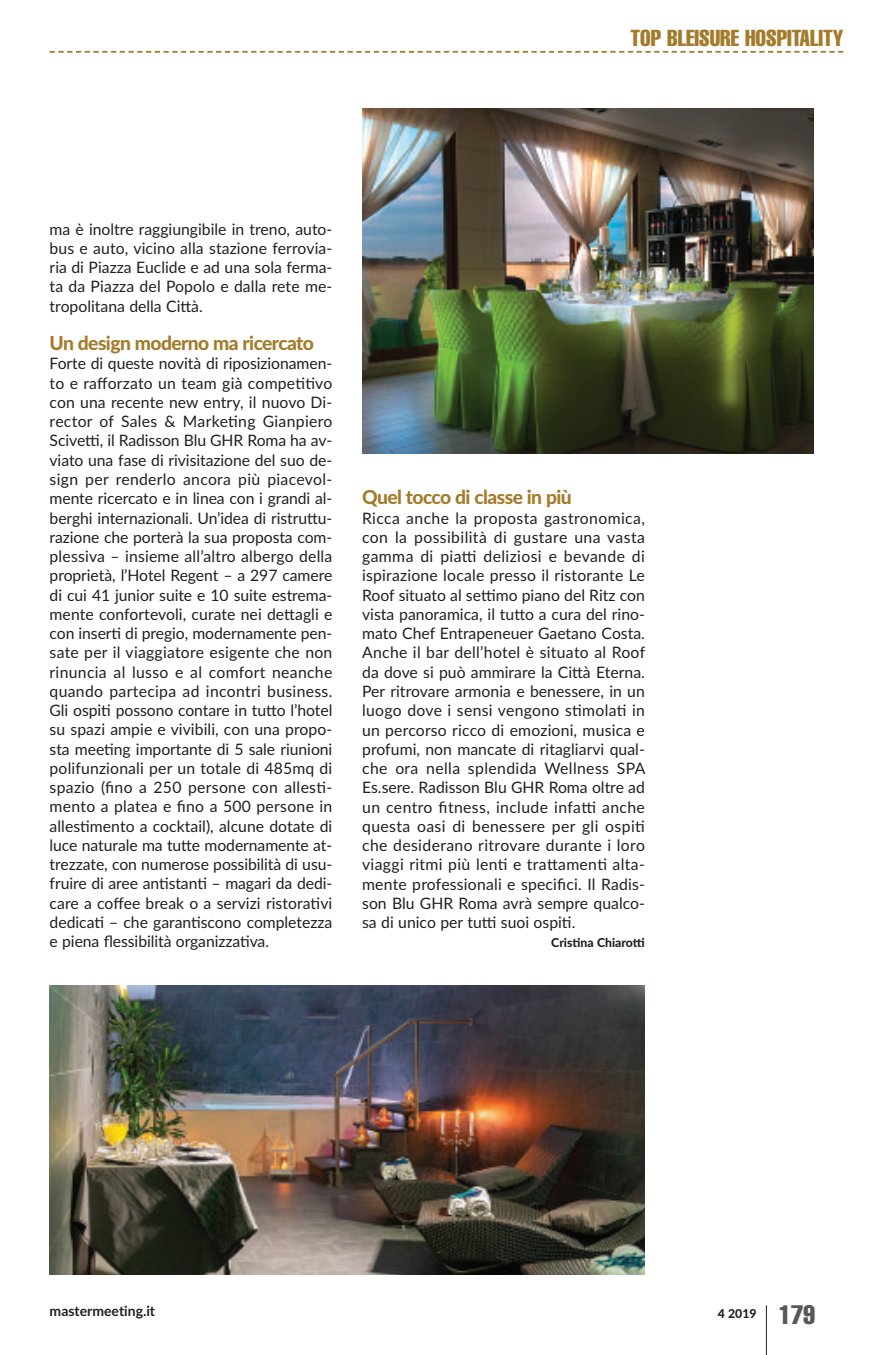
<style>
.page{position:relative;width:893px;height:1355px;background:#fff}
.page>*{position:absolute;margin:0;border:0;box-sizing:border-box;transform-origin:0 0}
.t1{font:extra-condensed 22.75px "Helvetica";color:#a37b2b}
.t2{font:800 19.25px "Lato";letter-spacing:-.03em;color:#a37b2b}
.t3{font:15.75px/19.2px "Lato";color:#231f20;text-align:justify}
.t4{font:700 14px "Lato";color:#231f20}
.t5{font:800 12.25px "Lato";color:#231f20}
.s1{font-family:"Helvetica";font-weight:400;font-stretch:extra-condensed;font-size:26.25px;color:#57585a}
</style>
<div class="page">
<hr style="left:766px;top:1305px;width:1px;height:49px;background:#231f20">
<svg style="left:50px;top:51px;width:793px;height:2px"></svg>
<img style="left:50px;top:985px;width:595px;height:289px">
<img style="left:362px;top:108px;width:452px;height:346px">
<h1 class="t1" style="left:630px;top:30px;width:214px">TOP BLEISURE HOSPITALITY</h1>
<p class="t3" style="left:50px;top:219px;width:284px">ma è inoltre raggiungibile in treno, auto&shy;bus e auto, vicino alla stazione ferrovia&shy;ria di Piazza Euclide e ad una sola ferma&shy;ta da Piazza del Popolo e dalla rete me&shy;tropolitana della Città.</p>
<p class="t2" style="left:50px;top:332px;width:266px">Un design moderno ma ricercato</p>
<p class="t3" style="left:50px;top:354px;width:284px">Forte di queste novità di riposizionamen&shy;to e rafforzato un team già competitivo con una recente new entry, il nuovo Di&shy;rector of Sales &amp; Marketing Gianpiero Scivetti, il Radisson Blu GHR Roma ha av&shy;viato una fase di rivisitazione del suo de&shy;sign per renderlo ancora più piacevol&shy;mente ricercato e in linea con i grandi al&shy;berghi internazionali. Un’idea di ristruttu&shy;razione che porterà la sua proposta com&shy;plessiva – insieme all’altro albergo della proprietà, l’Hotel Regent – a 297 camere di cui 41 junior suite e 10 suite estrema&shy;mente confortevoli, curate nei dettagli e con inserti di pregio, modernamente pen&shy;sate per il viaggiatore esigente che non rinuncia al lusso e al comfort neanche quando partecipa ad incontri business.<br>Gli ospiti possono contare in tutto l’hotel su spazi ampie e vivibili, con una propo&shy;sta meeting importante di 5 sale riunioni polifunzionali per un totale di 485mq di spazio (fino a 250 persone con allesti&shy;mento a platea e fino a 500 persone in allestimento a cocktail), alcune dotate di luce naturale ma tutte modernamente at&shy;trezzate, con numerose possibilità di usu&shy;fruire di aree antistanti – magari da dedi&shy;care a coffee break o a servizi ristorativi dedicati – che garantiscono completezza e piena flessibilità organizzativa.</p>
<p class="t2" style="left:362px;top:486px;width:211px">Quel tocco di classe in più</p>
<p class="t3" style="left:362px;top:508px;width:285px">Ricca anche la proposta gastronomica, con la possibilità di gustare una vasta gamma di piatti deliziosi e bevande di ispirazione locale presso il ristorante Le Roof situato al settimo piano del Ritz con vista panoramica, il tutto a cura del rino&shy;mato Chef Entrapeneuer Gaetano Costa.<br>Anche il bar dell’hotel è situato al Roof da dove si può ammirare la Città Eterna.<br>Per ritrovare armonia e benessere, in un luogo dove i sensi vengono stimolati in un percorso ricco di emozioni, musica e profumi, non mancate di ritagliarvi qual&shy;che ora nella splendida Wellness SPA Es.sere. Radisson Blu GHR Roma oltre ad un centro fitness, include infatti anche questa oasi di benessere per gli ospiti che desiderano ritrovare durante i loro viaggi ritmi più lenti e trattamenti alta&shy;mente professionali e specifici. Il Radis&shy;son Blu GHR Roma avrà sempre qualco&shy;sa di unico per tutti suoi ospiti.</p>
<p class="t5" style="left:551px;top:935px;width:95px">Cristina Chiarotti</p>
<p class="t4" style="left:50px;top:1302px;width:107px">mastermeeting.it</p>
<p class="t5" style="left:718px;top:1306px;width:99px">4 2019 <span class="s1">179</span></p>
</div>
